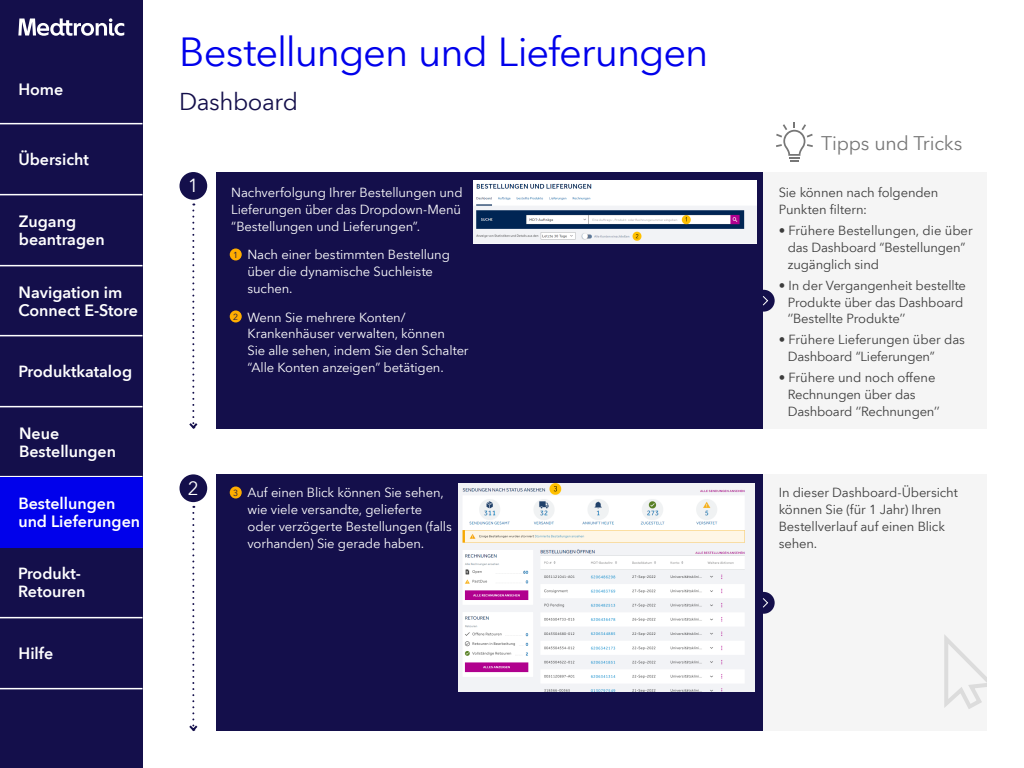
<style>
.page{position:relative;width:1024px;height:768px;background:#fff}
.page>*{position:absolute;margin:0;border:0;box-sizing:border-box;transform-origin:0 0}
.t1{font:40px "Avenir Next World";letter-spacing:-.025em;color:#0101eb}
.t2{font:24px "Avenir Next World";letter-spacing:-.02em;color:#140f4b}
.t3{font:19.45px "Avenir Next World";letter-spacing:-.015em;color:#777}
.t4{font:18.8px "Avenir Next World";color:#fff}
.t5{font:600 16px/18px "Avenir Next World";color:#fff}
.t6{font:13px/16.9px "Avenir Next World";letter-spacing:-.01em;color:#fff}
.t7{font:13px/16.9px "Avenir Next World";letter-spacing:-.01em;color:#3c3c3c}
.t8{font:8.65px "Avenir Next World";color:#140f4b}
</style>
<div class="page">
<div style="left:0;top:0;width:142px;height:768px;background:#140f4b"></div>
<hr style="left:0;top:123px;width:142px;height:1px;background:#fff">
<hr style="left:0;top:194px;width:142px;height:1px;background:#fff">
<hr style="left:0;top:265px;width:142px;height:1px;background:#fff">
<hr style="left:0;top:335px;width:142px;height:1px;background:#fff">
<hr style="left:0;top:406px;width:142px;height:1px;background:#fff">
<hr style="left:0;top:617px;width:142px;height:1px;background:#fff">
<hr style="left:0;top:476px;width:142px;height:1px;background:#fff">
<hr style="left:0;top:688px;width:142px;height:1px;background:#fff">
<div style="left:0;top:477px;width:142px;height:70px;background:#0101eb"></div>
<svg style="left:18px;top:18px;width:106px;height:18px"></svg>
<div style="left:216px;top:172px;width:548px;height:257px;background:#140f4b"></div>
<div style="left:764px;top:172px;width:223px;height:257px;background:#f5f5f5"></div>
<div style="left:179px;top:172px;width:28px;height:28px;background:#140f4b;border-radius:50%"></div>
<svg style="left:189px;top:204px;width:9px;height:225px"></svg>
<div style="left:179px;top:474px;width:28px;height:28px;background:#140f4b;border-radius:50%"></div>
<svg style="left:189px;top:506px;width:9px;height:226px"></svg>
<div style="left:753px;top:290px;width:22px;height:22px;background:#140f4b;border-radius:50%"></div>
<svg style="left:762px;top:296px;width:6px;height:10px"></svg>
<div style="left:216px;top:474px;width:548px;height:257px;background:#140f4b"></div>
<div style="left:764px;top:474px;width:223px;height:257px;background:#f5f5f5"></div>
<div style="left:753px;top:592px;width:22px;height:22px;background:#140f4b;border-radius:50%"></div>
<svg style="left:762px;top:598px;width:6px;height:10px"></svg>
<svg style="left:944px;top:635px;width:43px;height:74px"></svg>
<svg style="left:230px;top:248px;width:12px;height:12px"></svg>
<svg style="left:233px;top:251px;width:5px;height:7px"></svg>
<svg style="left:230px;top:310px;width:12px;height:12px"></svg>
<svg style="left:233px;top:313px;width:5px;height:7px"></svg>
<svg style="left:230px;top:486px;width:12px;height:12px"></svg>
<svg style="left:233px;top:489px;width:5px;height:7px"></svg>
<svg style="left:776px;top:122px;width:37px;height:40px"></svg>
<img style="left:473px;top:181px;width:284px;height:62px">
<img style="left:459px;top:484px;width:295px;height:208px">
<p class="t5" style="left:18px;top:81px;width:47px">Home</p>
<p class="t5" style="left:18px;top:151px;width:72px">Übersicht</p>
<p class="t5" style="left:19px;top:213px;width:87px">Zugang beantragen</p>
<p class="t5" style="left:19px;top:284px;width:121px">Navigation im<br>Connect E-Store</p>
<p class="t5" style="left:19px;top:363px;width:115px">Produktkatalog</p>
<p class="t5" style="left:19px;top:425px;width:99px">Neue<br>Bestellungen</p>
<p class="t5" style="left:18px;top:495px;width:123px">Bestellungen und Lieferungen</p>
<p class="t5" style="left:18px;top:565px;width:69px">Produkt-<br>Retouren</p>
<p class="t5" style="left:19px;top:645px;width:36px">Hilfe</p>
<h1 class="t1" style="left:179px;top:20px;width:531px">Bestellungen und Lieferungen</h1>
<h2 class="t2" style="left:179px;top:82px;width:120px">Dashboard</h2>
<h3 class="t4" style="left:188px;top:170px;width:12px">1</h3>
<p class="t6" style="left:231px;top:184px;width:233px">Nachverfolgung Ihrer Bestellungen und<br>Lieferungen über das Dropdown-Menü “Bestellungen und Lieferungen”.</p>
<p class="t6" style="left:248px;top:247px;width:204px">Nach einer bestimmten Bestellung über die dynamische Suchleiste suchen.</p>
<p class="t6" style="left:248px;top:309px;width:223px">Wenn Sie mehrere Konten/ Krankenhäuser verwalten, können<br>Sie alle sehen, indem Sie den Schalter “Alle Konten anzeigen” betätigen.</p>
<p class="t8" style="left:233px;top:248px;width:7px">1</p>
<p class="t8" style="left:233px;top:310px;width:7px">2</p>
<h3 class="t4" style="left:188px;top:473px;width:12px">2</h3>
<p class="t8" style="left:233px;top:486px;width:7px">3</p>
<p class="t6" style="left:248px;top:485px;width:206px">Auf einen Blick können Sie sehen, wie viele versandte, gelieferte oder verzögerte Bestellungen (falls vorhanden) Sie gerade haben.</p>
<h3 class="t3" style="left:821px;top:127px;width:143px">Tipps und Tricks</h3>
<p class="t7" style="left:779px;top:184px;width:161px">Sie können nach folgenden<br>Punkten filtern:</p>
<p class="t7" style="left:788px;top:222px;width:187px;text-indent:-9px">• Frühere Bestellungen, die über das Dashboard “Bestellungen” zugänglich sind</p>
<p class="t7" style="left:788px;top:277px;width:180px;text-indent:-9px">• In der Vergangenheit bestellte<br>Produkte über das Dashboard ‘’Bestellte Produkte’’</p>
<p class="t7" style="left:788px;top:332px;width:179px;text-indent:-9px">• Frühere Lieferungen über das<br>Dashboard “Lieferungen”</p>
<p class="t7" style="left:788px;top:369px;width:154px;text-indent:-9px">• Frühere und noch offene<br>Rechnungen über das<br>Dashboard ‘’Rechnungen’’</p>
<p class="t7" style="left:779px;top:485px;width:181px">In dieser Dashboard-Übersicht können Sie (für 1 Jahr) Ihren<br>Bestellverlauf auf einen Blick sehen.</p>
</div>
